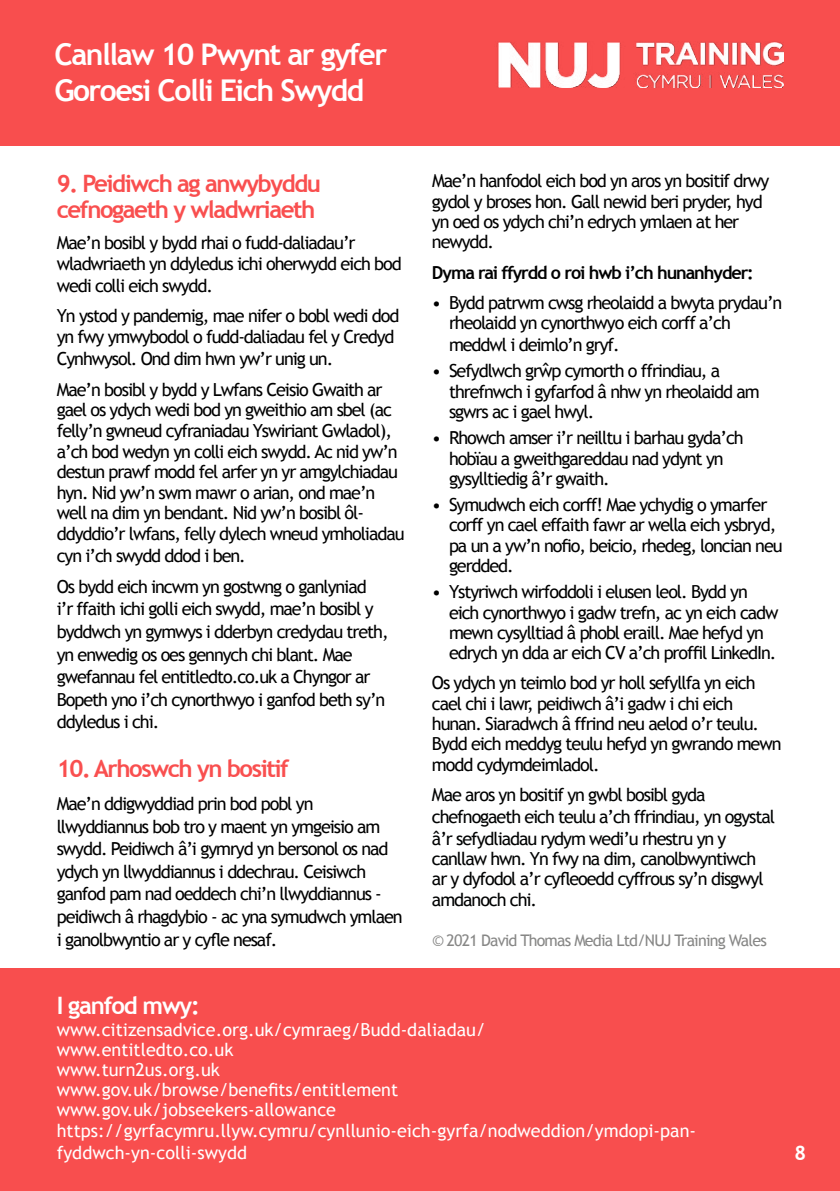
<style>
.page{position:relative;width:840px;height:1191px;background:#fff}
.page>*{position:absolute;margin:0;border:0;box-sizing:border-box;transform-origin:0 0}
.t1{font:700 30px/36px "Trebuchet MS";letter-spacing:-.05em;color:#fff}
.t2{font:700 24px/26.6px "Trebuchet MS";letter-spacing:-.06em;color:#f94f4f}
.t3{font:700 24px "Trebuchet MS";letter-spacing:-.05em;color:#fff}
.t4{font:700 20px "Trebuchet MS";color:#fff}
.t5{font:18px/20.2px "Trebuchet MS";letter-spacing:-.06em;color:#000}
.t6{font:18px/20.6px "Trebuchet MS";color:#fff}
.t7{font:18px/21px "Trebuchet MS";letter-spacing:-.06em;color:#010202}
.t8{font:700 18px "Trebuchet MS";letter-spacing:-.06em;color:#000}
.t9{font:16px "Trebuchet MS";letter-spacing:-.05em;color:#878786}
</style>
<div class="page">
<div style="left:0;top:968px;width:839px;height:223px;background:#f84e4e"></div>
<div style="left:0;top:0;width:839px;height:146px;background:#f84e4e"></div>
<img style="left:497px;top:41px;width:285px;height:47px">
<h1 class="t1" style="left:54px;top:36px;width:334px">Canllaw 10 Pwynt ar gyfer<br>Goroesi Colli Eich Swydd</h1>
<h2 class="t2" style="left:57px;top:170px;width:266px">9. Peidiwch ag anwybyddu cefnogaeth y wladwriaeth</h2>
<p class="t5" style="left:57px;top:232px;width:346px;line-height:21.4px">Mae’n bosibl y bydd rhai o fudd-daliadau’r wladwriaeth yn ddyledus ichi oherwydd eich bod wedi colli eich swydd.</p>
<p class="t5" style="left:57px;top:305px;width:344px;line-height:21.4px">Yn ystod y pandemig, mae nifer o bobl wedi dod yn fwy ymwybodol o fudd-daliadau fel y Credyd<br>Cynhwysol. Ond dim hwn yw’r unig un.</p>
<p class="t5" style="left:57px;top:379px;width:349px;line-height:20.8px">Mae’n bosibl y bydd y Lwfans Ceisio Gwaith ar gael os ydych wedi bod yn gweithio am sbel (ac felly’n gwneud cyfraniadau Yswiriant Gwladol), a’ch bod wedyn yn colli eich swydd. Ac nid yw’n destun prawf modd fel arfer yn yr amgylchiadau hyn. Nid yw’n swm mawr o arian, ond mae’n well na dim yn bendant. Nid yw’n bosibl ôl&shy;ddyddio’r lwfans, felly dylech wneud ymholiadau cyn i’ch swydd ddod i ben.</p>
<p class="t5" style="left:57px;top:575px;width:333px;line-height:22.6px">Os bydd eich incwm yn gostwng o ganlyniad<br>i’r ffaith ichi golli eich swydd, mae’n bosibl y byddwch yn gymwys i dderbyn credydau treth, yn enwedig os oes gennych chi blant. Mae gwefannau fel entitledto.co.uk a Chyngor ar Bopeth yno i’ch cynorthwyo i ganfod beth sy’n ddyledus i chi.</p>
<h2 class="t2" style="left:57px;top:755px;width:234px">10. Arhoswch yn bositif</h2>
<p class="t5" style="left:57px;top:792px;width:347px;line-height:22.6px">Mae’n ddigwyddiad prin bod pobl yn llwyddiannus bob tro y maent yn ymgeisio am swydd. Peidiwch â’i gymryd yn bersonol os nad ydych yn llwyddiannus i ddechrau. Ceisiwch ganfod pam nad oeddech chi’n llwyddiannus - peidiwch â rhagdybio - ac yna symudwch ymlaen i ganolbwyntio ar y cyfle nesaf.</p>
<p class="t5" style="left:432px;top:171px;width:339px">Mae’n hanfodol eich bod yn aros yn bositif drwy gydol y broses hon. Gall newid beri pryder, hyd yn oed os ydych chi’n edrych ymlaen at her newydd.</p>
<p class="t8" style="left:432px;top:261px;width:323px">Dyma rai ffyrdd o roi hwb i’ch hunanhyder:</p>
<p class="t5" style="left:449px;top:292px;width:335px;line-height:21px;text-indent:-17px">• Bydd patrwm cwsg rheolaidd a bwyta prydau’n rheolaidd yn cynorthwyo eich corff a’ch meddwl i deimlo’n gryf.</p>
<p class="t5" style="left:449px;top:361px;width:312px;text-indent:-17px">• Sefydlwch grŵp cymorth o ffrindiau, a threfnwch i gyfarfod â nhw yn rheolaidd am sgwrs ac i gael hwyl.</p>
<p class="t5" style="left:449px;top:428px;width:296px;text-indent:-17px">• Rhowch amser i’r neilltu i barhau gyda’ch hobïau a gweithgareddau nad ydynt yn gysylltiedig â’r gwaith.</p>
<p class="t5" style="left:449px;top:495px;width:335px;text-indent:-17px">• Symudwch eich corff! Mae ychydig o ymarfer corff yn cael effaith fawr ar wella eich ysbryd, pa un a yw’n nofio, beicio, rhedeg, loncian neu gerdded.</p>
<p class="t5" style="left:449px;top:582px;width:331px;text-indent:-17px">• Ystyriwch wirfoddoli i elusen leol. Bydd yn eich cynorthwyo i gadw trefn, ac yn eich cadw mewn cysylltiad â phobl eraill. Mae hefyd yn edrych yn dda ar eich CV a’ch proffil LinkedIn.</p>
<p class="t5" style="left:432px;top:673px;width:351px">Os ydych yn teimlo bod yr holl sefyllfa yn eich cael chi i lawr, peidiwch â’i gadw i chi eich hunan. Siaradwch â ffrind neu aelod o’r teulu.<br>Bydd eich meddyg teulu hefyd yn gwrando mewn modd cydymdeimladol.</p>
<p class="t7" style="left:432px;top:784px;width:344px">Mae aros yn bositif yn gwbl bosibl gyda chefnogaeth eich teulu a’ch ffrindiau, yn ogystal â’r sefydliadau rydym wedi’u rhestru yn y canllaw hwn. Yn fwy na dim, canolbwyntiwch ar y dyfodol a’r cyfleoedd cyffrous sy’n disgwyl amdanoch chi.</p>
<p class="t9" style="left:432px;top:930px;width:336px">© 2021 David Thomas Media Ltd/NUJ Training Wales</p>
<h2 class="t3" style="left:57px;top:990px;width:145px">I ganfod mwy:</h2>
<p class="t6" style="left:57px;top:1019px;width:640px">www.citizensadvice.org.uk/cymraeg/Budd-daliadau/<br>www.entitledto.co.uk<br>www.turn2us.org.uk<br>www.gov.uk/browse/benefits/entitlement<br>www.gov.uk/jobseekers-allowance https://gyrfacymru.llyw.cymru/cynllunio-eich-gyrfa/nodweddion/ymdopi-pan&shy;fyddwch-yn-colli-swydd</p>
<p class="t4" style="left:794px;top:1140px;width:13px">8</p>
</div>
